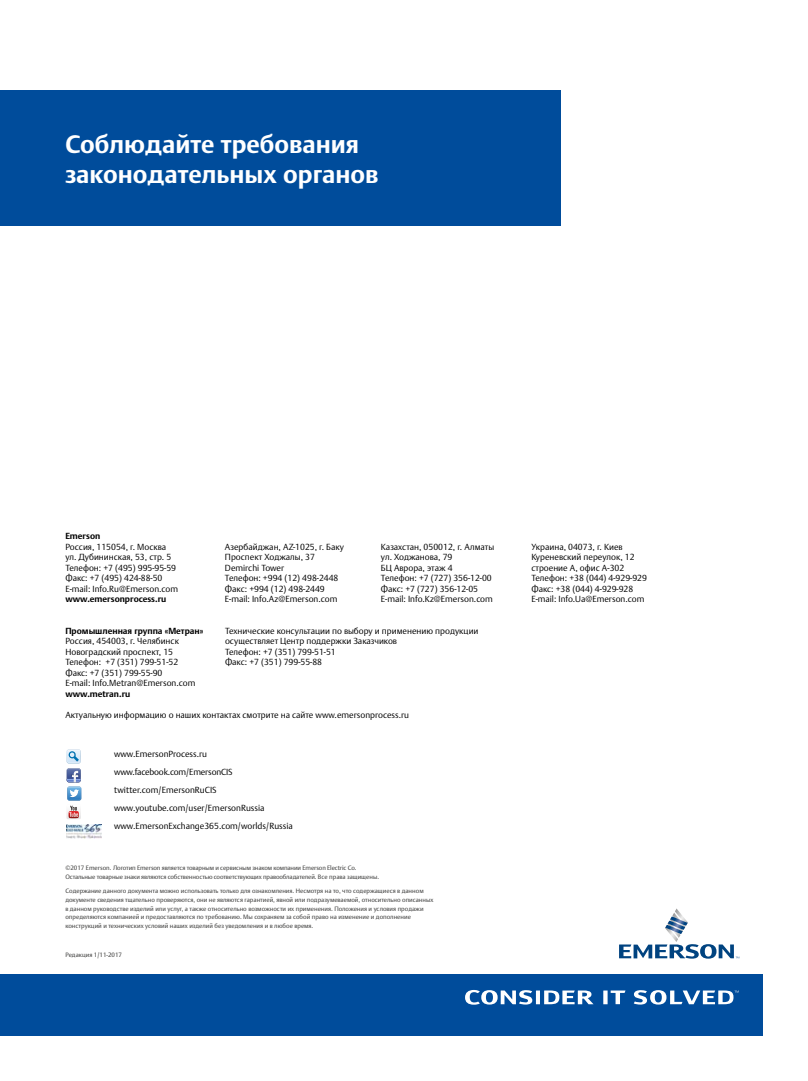
<style>
.page{position:relative;width:808px;height:1081px;background:#fff}
.page>*{position:absolute;margin:0;border:0;box-sizing:border-box;transform-origin:0 0}
.t1{font:700 25px/30px "DTL Argo CT";color:#fff}
.t2{font:300 8.75px/10.5px "DTL Argo CT";color:#000}
.t3{font:700 8.75px "DTL Argo CT";color:#000}
.t4{font:6.25px/8.8px "DTL Argo CT";color:#4a4a49}
</style>
<div class="page">
<div style="left:0;top:973px;width:763px;height:62px;background:#004c9b"></div>
<svg style="left:66px;top:749px;width:15px;height:70px"></svg>
<img style="left:66px;top:824px;width:36px;height:14px">
<div style="left:0;top:90px;width:560px;height:135px;background:#004c9b"></div>
<svg style="left:603px;top:990px;width:22px;height:14px"></svg>
<svg style="left:465px;top:990px;width:128px;height:14px"></svg>
<svg style="left:634px;top:990px;width:105px;height:14px"></svg>
<svg style="left:619px;top:908px;width:120px;height:50px"></svg>
<h1 class="t1" style="left:65px;top:129px;width:315px">Соблюдайте требования законодательных органов</h1>
<p class="t3" style="left:65px;top:531px;width:36px">Emerson</p>
<p class="t2" style="left:65px;top:541px;width:114px">Россия, 115054, г. Москва ул. Дубининская, 53, стр. 5<br>Телефон: +7 (495) 995-95-59<br>Факс: +7 (495) 424-88-50<br>E-mail: Info.Ru@Emerson.com</p>
<p class="t3" style="left:65px;top:594px;width:103px">www.emersonprocess.ru</p>
<p class="t3" style="left:65px;top:625px;width:140px">Промышленная группа «Метран»</p>
<p class="t2" style="left:65px;top:636px;width:132px">Россия, 454003, г. Челябинск<br>Новоградский проспект, 15<br>Телефон: +7 (351) 799-51-52<br>Факс: +7 (351) 799-55-90<br>E-mail: Info.Metran@Emerson.com</p>
<p class="t3" style="left:65px;top:688px;width:66px">www.metran.ru</p>
<p class="t2" style="left:225px;top:541px;width:120px">Азербайджан, AZ-1025, г. Баку<br>Проспект Ходжалы, 37<br>Demirchi Tower<br>Телефон: +994 (12) 498-2448<br>Факс: +994 (12) 498-2449<br>E-mail: Info.Az@Emerson.com</p>
<p class="t2" style="left:381px;top:541px;width:115px">Казахстан, 050012, г. Алматы ул. Ходжанова, 79<br>БЦ Аврора, этаж 4<br>Телефон: +7 (727) 356-12-00<br>Факс: +7 (727) 356-12-05<br>E-mail: Info.Kz@Emerson.com</p>
<p class="t2" style="left:531px;top:541px;width:117px">Украина, 04073, г. Киев<br>Куреневский переулок, 12 cтроение А, офис A-302<br>Телефон: +38 (044) 4-929-929<br>Факс: +38 (044) 4-929-928<br>E-mail: Info.Ua@Emerson.com</p>
<p class="t2" style="left:225px;top:625px;width:255px">Технические консультации по выбору и применению продукции осуществляет Центр поддержки Заказчиков<br>Телефон: +7 (351) 799-51-51<br>Факс: +7 (351) 799-55-88</p>
<p class="t2" style="left:65px;top:709px;width:345px">Актуальную информацию о наших контактах смотрите на сайте www.emersonprocess.ru</p>
<p class="t2" style="left:114px;top:744px;width:180px;line-height:18.1px">www.EmersonProcess.ru www.facebook.com/EmersonCIS twitter.com/EmersonRuCIS www.youtube.com/user/EmersonRussia www.EmersonExchange365.com/worlds/Russia</p>
<p class="t4" style="left:65px;top:863px;width:315px">©2017 Emerson. Логотип Emerson является товарным и сервисным знаком компании Emerson Electric Co.<br>Остальные товарные знаки являются собственностью соответствующих правообладателей. Все права защищены.</p>
<p class="t4" style="left:65px;top:886px;width:370px">Содержание данного документа можно использовать только для ознакомления. Несмотря на то, что содержащиеся в данном документе сведения тщательно проверяются, они не являются гарантией, явной или подразумеваемой, относительно описанных в данном руководстве изделий или услуг, а также относительно возможности их применения. Положения и условия продажи определяются компанией и предоставляются по требованию. Мы сохраняем за собой право на изменение и дополнение конструкций и технических условий наших изделий без уведомления и в любое время.</p>
<p class="t4" style="left:65px;top:950px;width:58px">Редакция 1/11-2017</p>
</div>
